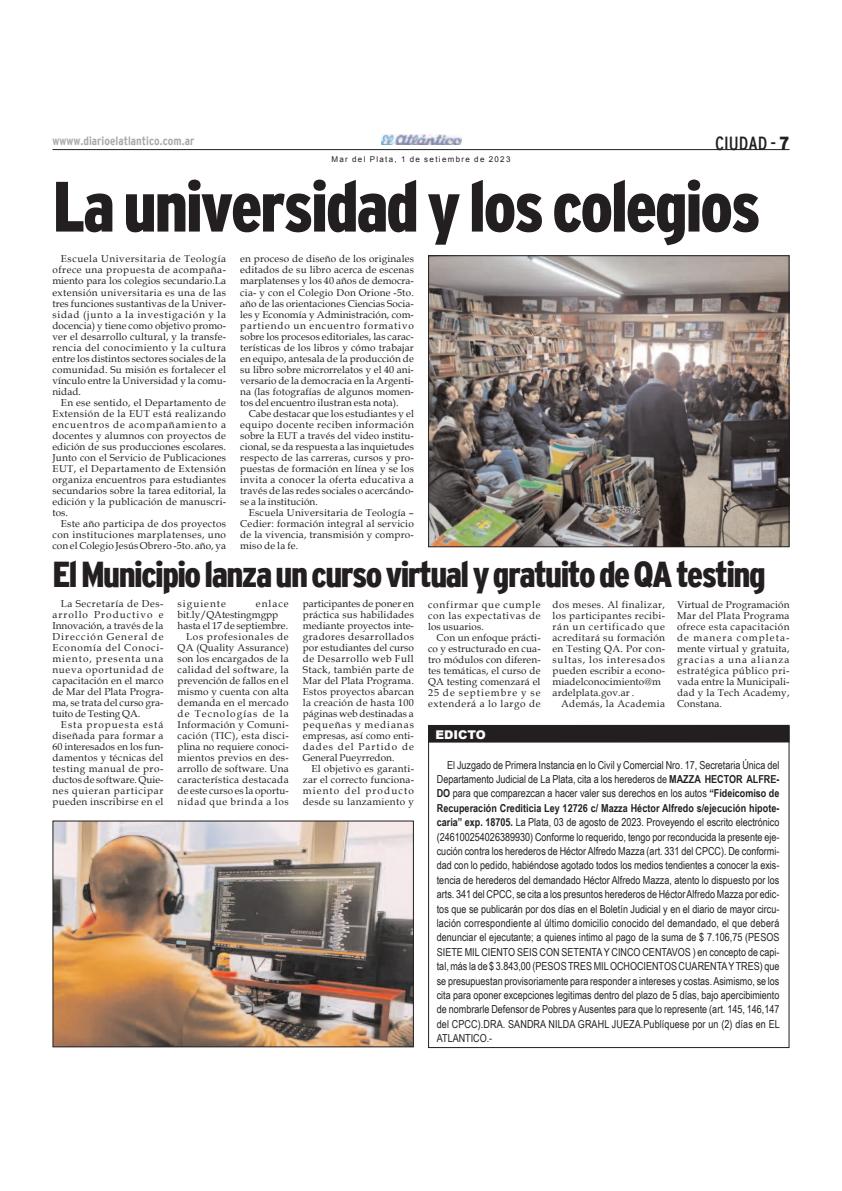
<style>
.page{position:relative;width:842px;height:1191px;background:#fff}
.page>*{position:absolute;margin:0;border:0;box-sizing:border-box;transform-origin:0 0}
.t1{font:900 condensed 71px "Interstate";letter-spacing:-.035em;color:#231f20}
.t2{font:900 condensed 36px "Interstate";letter-spacing:-.045em;color:#231f20}
.t3{font:condensed 19px "Interstate";color:#231f20}
.t4{font:700 condensed 12px "Interstate";color:#a8a9ad}
.t5{font:900 12px "Arial";color:#fff}
.t6{font:11px/14.4px "Arial Narrow";letter-spacing:.01em;color:#231f20;text-align:justify}
.t7{font:10px/11px "Book Antiqua";letter-spacing:.02em;color:#231f20;text-align:justify}
.t8{font:10px "Book Antiqua";color:#231f20}
.t9{font:10px "Book Antiqua";letter-spacing:.04em;color:#231f20}
.t10{font:10px "Book Antiqua";letter-spacing:.065em;color:#231f20}
.t11{font:10px "Book Antiqua";letter-spacing:.1em;color:#231f20}
.t12{font:8px "Arial";letter-spacing:.165em;color:#231f20}
.s1{font-weight:900}
.s2{font-weight:700}
</style>
<div class="page">
<hr style="left:52px;top:149px;width:737px;height:1px;background:#231f20">
<img style="left:381px;top:135px;width:80px;height:9px">
<img style="left:430px;top:257px;width:357px;height:288px">
<div style="left:428px;top:255px;width:361px;height:292px;border:1px solid #231f20"></div>
<div style="left:428px;top:725px;width:361px;height:17px;background:#231f20"></div>
<img style="left:54px;top:822px;width:358px;height:223px">
<div style="left:52px;top:820px;width:362px;height:227px;border:1px solid #231f20"></div>
<p class="t4" style="left:52px;top:134px;width:143px">wwww.diarioelatlantico.com.ar</p>
<h3 class="t3" style="left:715px;top:133px;width:76px">CIUDAD - <span class="s1">7</span></h3>
<h1 class="t1" style="left:52px;top:167px;width:710px">Launiversidadylos colegios</h1>
<p class="t7" style="left:52px;top:254px;width:175px;text-indent:9px">Escuela Universitaria de Teología ofrece una propuesta de acompaña&shy;miento para los colegios secundario.La extensión universitaria es una de las tres funciones sustantivas de la Univer&shy;sidad (junto a la investigación y la docencia) y tiene como objetivo promo&shy;ver el desarrollo cultural, y la transfe&shy;rencia del conocimiento y la cultura entre los distintos sectores sociales de la comunidad. Su misión es fortalecer el vínculo entre la Universidad y la comu&shy;nidad.</p>
<p class="t7" style="left:52px;top:397px;width:175px;text-indent:9px">En ese sentido, el Departamento de Extensión de la EUT está realizando encuentros de acompañamiento a docentes y alumnos con proyectos de edición de sus producciones escolares.<br>Junto con el Servicio de Publicaciones EUT, el Departamento de Extensión organiza encuentros para estudiantes secundarios sobre la tarea editorial, la edición y la publicación de manuscri&shy;tos.</p>
<p class="t7" style="left:52px;top:518px;width:175px;text-indent:9px">Este año participa de dos proyectos con instituciones marplatenses, uno con el Colegio Jesús Obrero -5to. año, ya</p>
<p class="t12" style="left:331px;top:155px;width:181px">Mar del Plata, 1 de setiembre de 2023</p>
<p class="t7" style="left:240px;top:254px;width:175px">en proceso de diseño de los originales editados de su libro acerca de escenas marplatenses y los 40 años de democra&shy;cia- y con el Colegio Don Orione -5to. año de las orientaciones Ciencias Socia&shy;les y Economía y Administración, com&shy;partiendo un encuentro formativo sobre los procesos editoriales, las carac&shy;terísticas de los libros y cómo trabajar en equipo, antesala de la producción de su libro sobre microrrelatos y el 40 ani&shy;versario de la democracia en la Argenti&shy;na (las fotografías de algunos momen&shy;tos del encuentro ilustran esta nota).</p>
<p class="t7" style="left:240px;top:408px;width:175px;text-indent:9px">Cabe destacar que los estudiantes y el equipo docente reciben información sobre la EUT a través del video institu&shy;cional, se da respuesta a las inquietudes respecto de las carreras, cursos y pro&shy;puestas de formación en línea y se los invita a conocer la oferta educativa a través de las redes sociales o acercándo&shy;se a la institución.</p>
<p class="t7" style="left:240px;top:507px;width:175px;text-indent:9px">Escuela Universitaria de Teología – Cedier: formación integral al servicio de la vivencia, transmisión y compro&shy;miso de la fe.</p>
<h2 class="t2" style="left:52px;top:554px;width:715px">ElMunicipiolanzauncursovirtualygratuitodeQAtesting</h2>
<p class="t7" style="left:52px;top:598px;width:113px;text-indent:9px">La Secretaría de Des&shy;arrollo Productivo e Innovación, a través de la Dirección General de Economía del Conoci&shy;miento, presenta una nueva oportunidad de capacitación en el marco de Mar del Plata Progra&shy;ma, se trata del curso gra&shy;tuito de Testing QA.</p>
<p class="t7" style="left:52px;top:719px;width:113px;text-indent:9px">Esta propuesta está diseñada para formar a 60 interesados en los fun&shy;damentos y técnicas del testing manual de pro&shy;ductos de software. Quie&shy;nes quieran participar pueden inscribirse en el</p>
<p class="t11" style="left:178px;top:597px;width:50px">siguiente</p>
<p class="t7" style="left:256px;top:598px;width:34px">enlace</p>
<p class="t8" style="left:178px;top:608px;width:102px">bit.ly/QAtestingmgpp</p>
<p class="t8" style="left:178px;top:619px;width:112px">hasta el 17 de septiembre.</p>
<p class="t10" style="left:186px;top:630px;width:104px">Los profesionales de</p>
<p class="t7" style="left:178px;top:642px;width:113px">QA (Quality Assurance)</p>
<p class="t7" style="left:178px;top:653px;width:113px">son los encargados de la</p>
<p class="t9" style="left:178px;top:663px;width:113px">calidad del software, la</p>
<p class="t8" style="left:178px;top:674px;width:113px">prevención de fallos en el</p>
<p class="t7" style="left:178px;top:686px;width:113px">mismo y cuenta con alta</p>
<p class="t7" style="left:178px;top:697px;width:113px">demanda en el mercado</p>
<p class="t11" style="left:178px;top:707px;width:113px">de Tecnologías de la</p>
<p class="t7" style="left:178px;top:719px;width:113px">Información y Comuni-</p>
<p class="t7" style="left:178px;top:730px;width:113px">cación (TIC), esta disci-</p>
<p class="t8" style="left:178px;top:740px;width:113px">plina no requiere conoci-</p>
<p class="t7" style="left:178px;top:752px;width:113px">mientos previos en des-</p>
<p class="t7" style="left:178px;top:763px;width:113px">arrollo de software. Una</p>
<p class="t7" style="left:178px;top:774px;width:113px">característica destacada</p>
<p class="t8" style="left:178px;top:784px;width:113px">de este curso es la oportu-</p>
<p class="t10" style="left:178px;top:795px;width:113px">nidad que brinda a los</p>
<p class="t7" style="left:303px;top:598px;width:113px">participantes de poner en práctica sus habilidades mediante proyectos inte&shy;gradores desarrollados por estudiantes del curso de Desarrollo web Full Stack, también parte de Mar del Plata Programa.<br>Estos proyectos abarcan la creación de hasta 100 páginas web destinadas a pequeñas y medianas empresas, así como enti&shy;dades del Partido de General Pueyrredon.</p>
<p class="t7" style="left:303px;top:763px;width:113px;text-indent:9px">El objetivo es garanti&shy;zar el correcto funciona&shy;miento del producto desde su lanzamiento y</p>
<p class="t7" style="left:428px;top:599px;width:114px">confirmar que cumple con las expectativas de los usuarios.</p>
<p class="t7" style="left:428px;top:632px;width:114px;text-indent:9px">Con un enfoque prácti&shy;co y estructurado en cua&shy;tro módulos con diferen&shy;tes temáticas, el curso de QA testing comenzará el 25 de septiembre y se extenderá a lo largo de</p>
<p class="t7" style="left:553px;top:599px;width:114px;text-align:left">dos meses. Al finalizar, los participantes recibi&shy;rán un certificado que acreditará su formación en Testing QA. Por con&shy;sultas, los interesados pueden escribir a econo&shy;miadelconocimiento@m ardelplata.gov.ar .</p>
<p class="t9" style="left:561px;top:697px;width:105px">Además, la Academia</p>
<p class="t7" style="left:677px;top:599px;width:114px">Virtual de Programación Mar del Plata Programa ofrece esta capacitación de manera completa&shy;mente virtual y gratuita, gracias a una alianza estratégica público pri&shy;vada entre la Municipali&shy;dad y la Tech Academy, Constana.</p>
<p class="t5" style="left:436px;top:726px;width:52px">EDICTO</p>
<p class="t6" style="left:437px;top:757px;width:344px;text-indent:10px">El Juzgado de Primera Instancia en lo Civil y Comercial Nro. 17, Secretaria Única del Departamento Judicial de La Plata, cita a los herederos de <span class="s2">MAZZA HECTOR ALFRE-DO</span> para que comparezcan a hacer valer sus derechos en los autos <span class="s2">“Fideicomiso de Recuperación Crediticia Ley 12726 c/ Mazza Héctor Alfredo s/ejecución hipote&shy;caria” exp. 18705.</span> La Plata, 03 de agosto de 2023. Proveyendo el escrito electrónico (246100254026389930) Conforme lo requerido, tengo por reconducida la presente eje&shy;cución contra los herederos de HéctorAlfredo Mazza (art. 331 del CPCC). De conformi&shy;dad con lo pedido, habiéndose agotado todos los medios tendientes a conocer la exis&shy;tencia de herederos del demandado Héctor Alfredo Mazza, atento lo dispuesto por los arts. 341 del CPCC, se cita a los presuntos herederos de HéctorAlfredo Mazza por edic&shy;tos que se publicarán por dos días en el Boletín Judicial y en el diario de mayor circu&shy;lación correspondiente al último domicilio conocido del demandado, el que deberá denunciar el ejecutante; a quienes intimo al pago de la suma de $ 7.106,75 (PESOS SIETE MILCIENTO SEIS CON SETENTAY CINCO CENTAVOS ) en concepto de capi&shy;tal,más la de $ 3.843,00 (PESOSTRESMILOCHOCIENTOSCUARENTAYTRES) que se presupuestan provisoriamente para responder a intereses y costas.Asimismo, se los cita para oponer excepciones legitimas dentro del plazo de 5 días, bajo apercibimiento de nombrarle Defensor de Pobres yAusentes para que lo represente (art. 145, 146,147 del CPCC).DRA. SANDRA NILDA GRAHL JUEZA.Publíquese por un (2) días en EL ATLANTICO.-</p>
</div>
